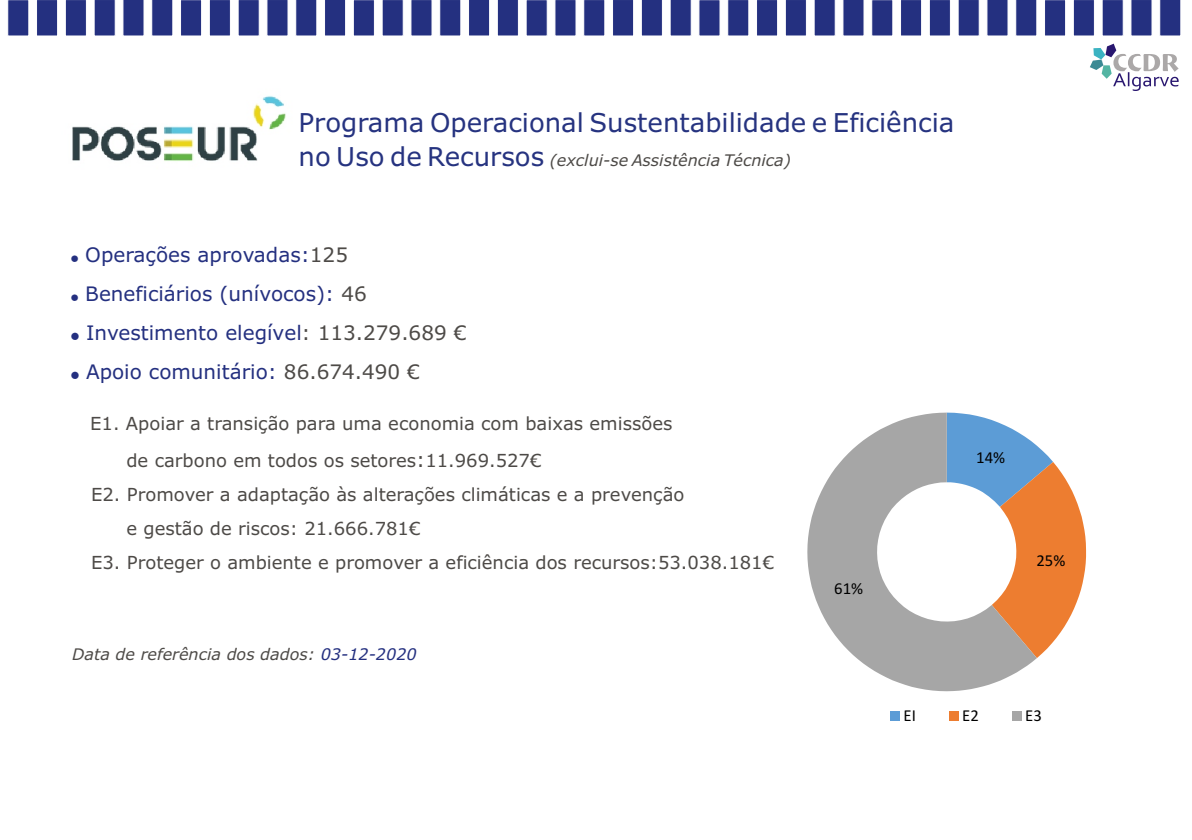
<style>
.page{position:relative;width:1192px;height:840px;background:#fff}
.page>*{position:absolute;margin:0;border:0;box-sizing:border-box;transform-origin:0 0}
.t1{font:26px "Verdana";color:#263380}
.t2{font:20px/39.2px "Verdana";color:#243080}
.t3{font:18px/37px "Verdana";color:#4d4a47}
.t4{font:16.8px "Calibri";letter-spacing:.005em;color:#000}
.t5{font:italic 16px "Verdana";color:#4d4a47}
.s1{font-style:normal;font-size:26px;color:#263380}
.s2{color:#4d4a47}
.s3{font-size:20px}
.s4{color:#243080}
</style>
<div class="page">
<div style="left:151px;top:0;width:22px;height:36px;background:#243080;border:1px solid #fff"></div>
<div style="left:122px;top:0;width:23px;height:36px;background:#243080;border:1px solid #fff"></div>
<div style="left:94px;top:0;width:22px;height:36px;background:#243080;border:1px solid #fff"></div>
<div style="left:65px;top:0;width:22px;height:36px;background:#243080;border:1px solid #fff"></div>
<div style="left:36px;top:0;width:22px;height:36px;background:#243080;border:1px solid #fff"></div>
<div style="left:7px;top:0;width:22px;height:36px;background:#243080;border:1px solid #fff"></div>
<div style="left:324px;top:0;width:22px;height:36px;background:#243080;border:1px solid #fff"></div>
<div style="left:295px;top:0;width:22px;height:36px;background:#243080;border:1px solid #fff"></div>
<div style="left:266px;top:0;width:23px;height:36px;background:#243080;border:1px solid #fff"></div>
<div style="left:238px;top:0;width:22px;height:36px;background:#243080;border:1px solid #fff"></div>
<div style="left:209px;top:0;width:22px;height:36px;background:#243080;border:1px solid #fff"></div>
<div style="left:180px;top:0;width:22px;height:36px;background:#243080;border:1px solid #fff"></div>
<div style="left:497px;top:0;width:22px;height:36px;background:#243080;border:1px solid #fff"></div>
<div style="left:468px;top:0;width:22px;height:36px;background:#243080;border:1px solid #fff"></div>
<div style="left:439px;top:0;width:22px;height:36px;background:#243080;border:1px solid #fff"></div>
<div style="left:410px;top:0;width:23px;height:36px;background:#243080;border:1px solid #fff"></div>
<div style="left:382px;top:0;width:22px;height:36px;background:#243080;border:1px solid #fff"></div>
<div style="left:353px;top:0;width:22px;height:36px;background:#243080;border:1px solid #fff"></div>
<div style="left:670px;top:0;width:22px;height:36px;background:#243080;border:1px solid #fff"></div>
<div style="left:641px;top:0;width:22px;height:36px;background:#243080;border:1px solid #fff"></div>
<div style="left:612px;top:0;width:22px;height:36px;background:#243080;border:1px solid #fff"></div>
<div style="left:583px;top:0;width:22px;height:36px;background:#243080;border:1px solid #fff"></div>
<div style="left:554px;top:0;width:23px;height:36px;background:#243080;border:1px solid #fff"></div>
<div style="left:526px;top:0;width:22px;height:36px;background:#243080;border:1px solid #fff"></div>
<div style="left:842px;top:0;width:23px;height:36px;background:#243080;border:1px solid #fff"></div>
<div style="left:814px;top:0;width:22px;height:36px;background:#243080;border:1px solid #fff"></div>
<div style="left:785px;top:0;width:22px;height:36px;background:#243080;border:1px solid #fff"></div>
<div style="left:756px;top:0;width:22px;height:36px;background:#243080;border:1px solid #fff"></div>
<div style="left:727px;top:0;width:22px;height:36px;background:#243080;border:1px solid #fff"></div>
<div style="left:698px;top:0;width:23px;height:36px;background:#243080;border:1px solid #fff"></div>
<div style="left:1015px;top:0;width:22px;height:36px;background:#243080;border:1px solid #fff"></div>
<div style="left:986px;top:0;width:23px;height:36px;background:#243080;border:1px solid #fff"></div>
<div style="left:958px;top:0;width:22px;height:36px;background:#243080;border:1px solid #fff"></div>
<div style="left:929px;top:0;width:22px;height:36px;background:#243080;border:1px solid #fff"></div>
<div style="left:900px;top:0;width:22px;height:36px;background:#243080;border:1px solid #fff"></div>
<div style="left:871px;top:0;width:22px;height:36px;background:#243080;border:1px solid #fff"></div>
<div style="left:1159px;top:0;width:22px;height:36px;background:#243080;border:1px solid #fff"></div>
<div style="left:1130px;top:0;width:23px;height:36px;background:#243080;border:1px solid #fff"></div>
<div style="left:1102px;top:0;width:22px;height:36px;background:#243080;border:1px solid #fff"></div>
<div style="left:1073px;top:0;width:22px;height:36px;background:#243080;border:1px solid #fff"></div>
<div style="left:1044px;top:0;width:22px;height:36px;background:#243080;border:1px solid #fff"></div>
<svg style="left:1090px;top:44px;width:89px;height:47px"></svg>
<img style="left:72px;top:96px;width:214px;height:65px">
<svg style="left:1037px;top:446px;width:49px;height:212px"></svg>
<svg style="left:807px;top:413px;width:230px;height:278px"></svg>
<div style="left:890px;top:712px;width:10px;height:9px;background:#5c9cd6"></div>
<div style="left:949px;top:712px;width:9px;height:9px;background:#ed7d30"></div>
<div style="left:1012px;top:712px;width:9px;height:9px;background:#a6a6a6"></div>
<h1 class="t1" style="left:299px;top:112px;width:657px">Programa Operacional Sustentabilidade e Eficiência</h1>
<p class="t5" style="left:299px;top:154px;width:494px"><span class="s1">no Uso de Recursos</span> (exclui-se Assistência Técnica)</p>
<p class="t2" style="left:85px;top:236px;width:383px">Operações aprovadas:<span class="s2">125<br></span>Beneficiários (unívocos): <span class="s2">46<br></span>Investimento elegível<span class="s2">: 113.279.689 €<br></span>Apoio comunitário: <span class="s2">86.674.490 €</span></p>
<p class="t3" style="left:126px;top:406px;width:548px;text-indent:-36px">E1. Apoiar a transição para uma economia com baixas emissões de carbono em todos os setores<span class="s3">:</span>11.969.527€</p>
<p class="t3" style="left:91px;top:478px;width:595px">E2. Promover a adaptação às alterações climáticas e a prevenção</p>
<p class="t3" style="left:126px;top:512px;width:296px">e gestão de riscos: 21.666.781€</p>
<p class="t3" style="left:91px;top:545px;width:685px">E3. Proteger o ambiente e promover a eficiência dos recursos:53.038.181€</p>
<p class="t5" style="left:72px;top:647px;width:346px">Data de referência dos dados: <span class="s4">03-12-2020</span></p>
<p class="t4" style="left:834px;top:581px;width:31px">61%</p>
<p class="t4" style="left:976px;top:450px;width:31px">14%</p>
<p class="t4" style="left:1036px;top:554px;width:31px">25%</p>
<p class="t4" style="left:903px;top:709px;width:14px">EI</p>
<p class="t4" style="left:962px;top:709px;width:18px">E2</p>
<p class="t4" style="left:1025px;top:709px;width:18px">E3</p>
</div>
